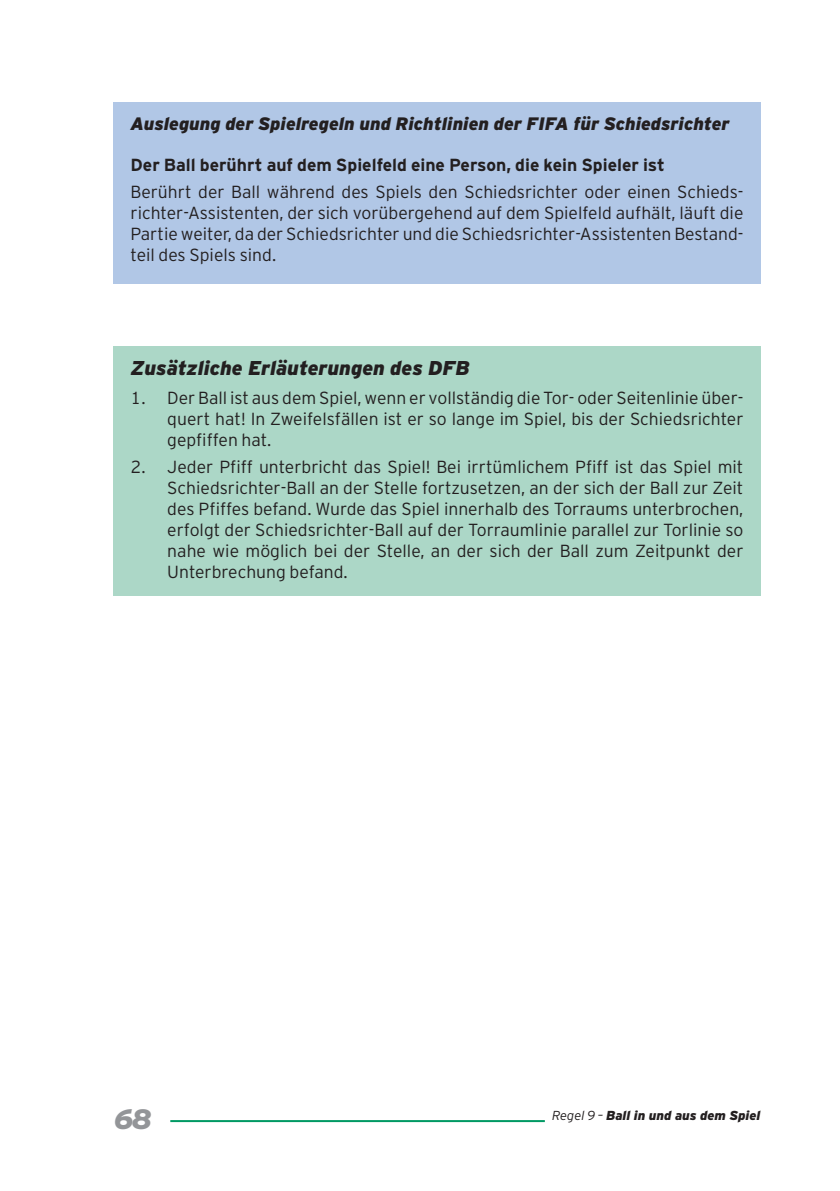
<style>
.page{position:relative;width:840px;height:1191px;background:#fff}
.page>*{position:absolute;margin:0;border:0;box-sizing:border-box;transform-origin:0 0}
.t1{font:italic 900 28px "Interstate";color:#939598}
.t2{font:italic 900 20px "Interstate";color:#231f20}
.t3{font:italic 900 18px "Interstate";color:#231f20}
.t4{font:300 17.6px/21px "Interstate";color:#231f20;text-align:justify}
.t5{font:700 17.6px "Interstate";color:#231f20}
.t6{font:italic 900 13px "Interstate";color:#231f20}
.s1{font-weight:300}
</style>
<div class="page">
<hr style="left:170px;top:1120px;width:374px;height:2px;background:#009964">
<div style="left:113px;top:346px;width:647px;height:250px;background:#acd7c7"></div>
<div style="left:113px;top:102px;width:647px;height:181px;background:#b1c7e6"></div>
<p class="t3" style="left:130px;top:114px;width:600px">Auslegung der Spielregeln und Richtlinien der FIFA für Schiedsrichter</p>
<p class="t5" style="left:130px;top:155px;width:535px">Der Ball berührt auf dem Spielfeld eine Person, die kein Spieler ist</p>
<p class="t4" style="left:130px;top:181px;width:614px">Berührt der Ball während des Spiels den Schiedsrichter oder einen Schieds&shy;richter-Assistenten, der sich vorübergehend auf dem Spielfeld aufhält, läuft die Partie weiter, da der Schiedsrichter und die Schiedsrichter-Assistenten Bestand&shy;teil des Spiels sind.</p>
<p class="t2" style="left:130px;top:356px;width:340px">Zusätzliche Erläuterungen des DFB</p>
<p class="t4" style="left:167px;top:388px;width:577px;text-indent:-37px">1. Der Ball ist aus dem Spiel, wenn er vollständig die Tor- oder Seitenlinie über&shy;quert hat! In Zweifelsfällen ist er so lange im Spiel, bis der Schiedsrichter gepfiffen hat.</p>
<p class="t4" style="left:167px;top:456px;width:577px;text-indent:-37px">2. Jeder Pfiff unterbricht das Spiel! Bei irrtümlichem Pfiff ist das Spiel mit Schiedsrichter-Ball an der Stelle fortzusetzen, an der sich der Ball zur Zeit des Pfiffes befand. Wurde das Spiel innerhalb des Torraums unterbrochen, erfolgt der Schiedsrichter-Ball auf der Torraumlinie parallel zur Torlinie so nahe wie möglich bei der Stelle, an der sich der Ball zum Zeitpunkt der Unterbrechung befand.</p>
<h1 class="t1" style="left:114px;top:1103px;width:39px">68</h1>
<p class="t6" style="left:552px;top:1108px;width:210px"><span class="s1">Regel 9 –</span> Ball in und aus dem Spiel</p>
</div>
